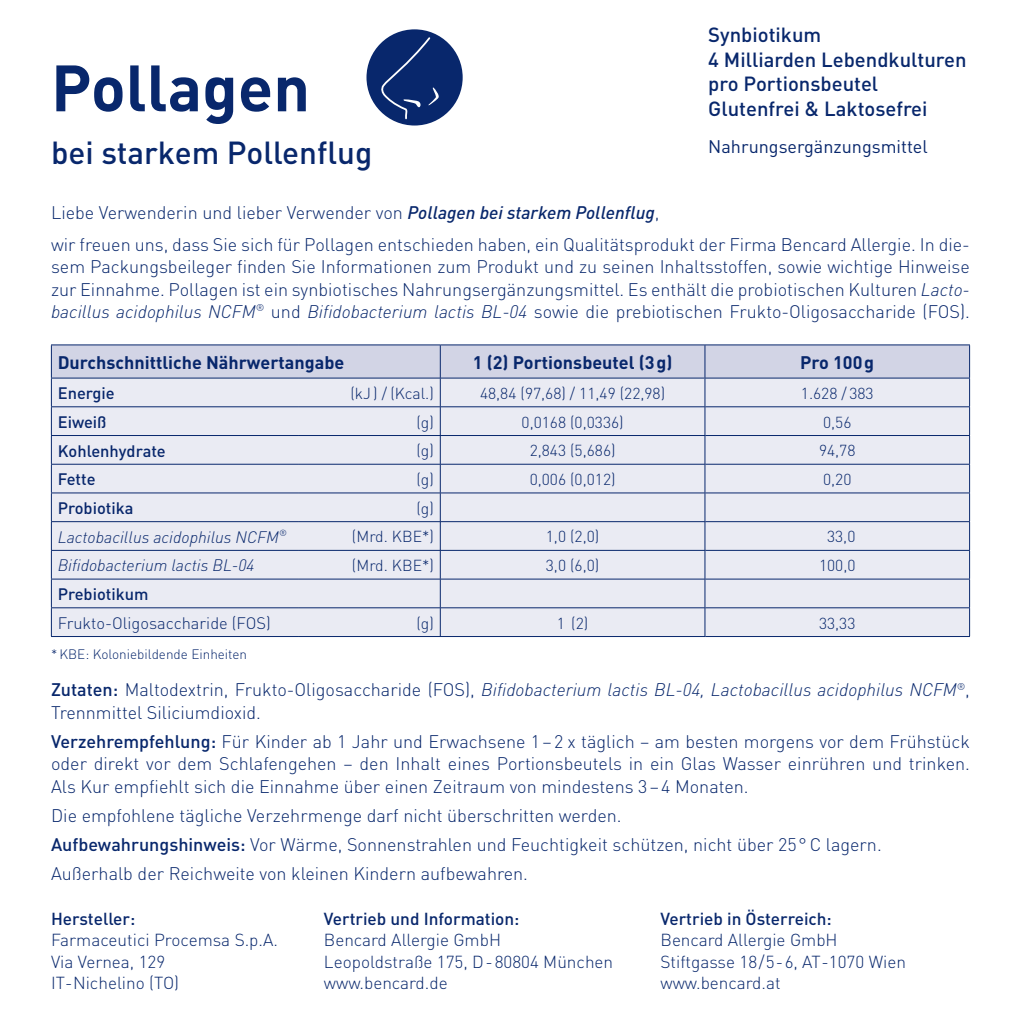
<style>
.page{position:relative;width:1021px;height:1021px;background:#fff}
.page>*{position:absolute;margin:0;border:0;box-sizing:border-box;transform-origin:0 0}
.t1{font:700 64.35px "DIN";color:#08276c}
.t2{font:500 31.5px "DIN";color:#08276c}
.t3{font:500 20.25px/24.8px "DIN";color:#08276c}
.t4{font:300 18px/22.5px "DIN";color:#08276c;text-align:justify}
.t5{font:700 18px "DIN";color:#08276c}
.t6{font:18px "DIN";color:#08276c}
.t7{font:300 17.1px/21.4px "DIN";color:#08276c}
.t8{font:500 17.1px "DIN";color:#08276c}
.t9{font:italic 300 16.43px "DIN";color:#08276c}
.t10{font:500 16.43px "DIN";color:#08276c}
.t11{font:300 16.43px "DIN";color:#08276c}
.t12{font:300 15.75px "DIN";color:#08276c}
.t13{font:300 13.5px "DIN";color:#08276c}
.s1{font-weight:500;font-style:italic}
.s2{font-style:italic}
.s3{font-weight:500}
</style>
<div class="page">
<div style="left:366px;top:29px;width:96px;height:96px;background:#08276c;border-radius:50%"></div>
<svg style="left:380px;top:36px;width:60px;height:84px"></svg>
<hr style="left:51px;top:344px;width:248px;height:1px;background:#08276c">
<hr style="left:299px;top:344px;width:141px;height:1px;background:#08276c">
<hr style="left:440px;top:344px;width:265px;height:1px;background:#08276c">
<hr style="left:705px;top:344px;width:264px;height:1px;background:#08276c">
<hr style="left:51px;top:636px;width:248px;height:1px;background:#08276c">
<hr style="left:299px;top:636px;width:141px;height:1px;background:#08276c">
<hr style="left:440px;top:636px;width:265px;height:1px;background:#08276c">
<svg style="left:51px;top:345px;width:919px;height:291px;background:#e0e2ed"></svg>
<hr style="left:705px;top:406px;width:264px;height:1px;background:#08276c">
<hr style="left:705px;top:435px;width:264px;height:1px;background:#08276c">
<hr style="left:705px;top:464px;width:264px;height:1px;background:#08276c">
<hr style="left:705px;top:492px;width:264px;height:1px;background:#08276c">
<hr style="left:705px;top:521px;width:264px;height:1px;background:#08276c">
<hr style="left:705px;top:550px;width:264px;height:1px;background:#08276c">
<hr style="left:705px;top:578px;width:264px;height:1px;background:#08276c">
<hr style="left:705px;top:607px;width:264px;height:1px;background:#08276c">
<hr style="left:705px;top:636px;width:264px;height:1px;background:#08276c">
<p class="t1" style="left:51px;top:46px;width:260px">Pollagen</p>
<p class="t2" style="left:51px;top:133px;width:323px">bei starkem Pollenflug</p>
<p class="t3" style="left:708px;top:22px;width:114px">Synbiotikum</p>
<p class="t3" style="left:708px;top:46px;width:260px">4 Milliarden Lebendkulturen pro Portionsbeutel</p>
<p class="t3" style="left:708px;top:96px;width:221px">Glutenfrei &amp; Laktosefrei</p>
<p class="t6" style="left:708px;top:135px;width:221px">Nahrungsergänzungsmittel</p>
<p class="t4" style="left:51px;top:201px;width:610px">Liebe Verwenderin und lieber Verwender von <span class="s1">Pollagen bei starkem Pollenflug</span>,</p>
<p class="t4" style="left:51px;top:232px;width:920px">wir freuen uns, dass Sie sich für Pollagen entschieden haben, ein Qualitätsprodukt der Firma Bencard Allergie. In die&shy;sem Packungsbeileger finden Sie Informationen zum Produkt und zu seinen Inhaltsstoffen, sowie wichtige Hinweise zur Einnahme. Pollagen ist ein synbiotisches Nahrungsergänzungsmittel. Es enthält die probiotischen Kulturen <span class="s2">Lacto&shy;bacillus acidophilus NCFM</span><sup>®</sup> und <span class="s2">Bifidobacterium lactis BL-04</span> sowie die prebiotischen Frukto-Oligosaccharide (FOS).</p>
<p class="t5" style="left:58px;top:351px;width:288px">Durchschnittliche Nährwertangabe</p>
<p class="t5" style="left:473px;top:351px;width:201px">1 (2) Portionsbeutel (3g)</p>
<p class="t5" style="left:800px;top:351px;width:75px">Pro 100g</p>
<p class="t10" style="left:58px;top:383px;width:58px">Energie</p>
<p class="t12" style="left:350px;top:384px;width:85px">(kJ ) / (Kcal.)</p>
<p class="t12" style="left:480px;top:383px;width:187px">48,84 (97,68) / 11,49 (22,98)</p>
<p class="t12" style="left:801px;top:383px;width:74px">1.628 / 383</p>
<p class="t10" style="left:58px;top:411px;width:50px">Eiweiß</p>
<p class="t12" style="left:416px;top:412px;width:19px">(g)</p>
<p class="t12" style="left:521px;top:412px;width:104px">0,0168 (0,0336)</p>
<p class="t12" style="left:823px;top:412px;width:30px">0,56</p>
<p class="t10" style="left:58px;top:440px;width:110px">Kohlenhydrate</p>
<p class="t12" style="left:416px;top:441px;width:19px">(g)</p>
<p class="t12" style="left:529px;top:441px;width:87px">2,843 (5,686)</p>
<p class="t12" style="left:819px;top:441px;width:38px">94,78</p>
<p class="t10" style="left:58px;top:469px;width:39px">Fette</p>
<p class="t12" style="left:416px;top:469px;width:19px">(g)</p>
<p class="t12" style="left:529px;top:469px;width:87px">0,006 (0,012)</p>
<p class="t12" style="left:823px;top:469px;width:30px">0,20</p>
<p class="t10" style="left:58px;top:497px;width:77px">Probiotika</p>
<p class="t12" style="left:416px;top:498px;width:19px">(g)</p>
<p class="t9" style="left:58px;top:526px;width:230px">Lactobacillus acidophilus NCFM<sup>®</sup></p>
<p class="t12" style="left:352px;top:527px;width:83px">(Mrd. KBE*)</p>
<p class="t12" style="left:546px;top:527px;width:55px">1,0 (2,0)</p>
<p class="t12" style="left:827px;top:527px;width:30px">33,0</p>
<p class="t9" style="left:58px;top:555px;width:198px">Bifidobacterium lactis BL-04</p>
<p class="t12" style="left:352px;top:555px;width:83px">(Mrd. KBE*)</p>
<p class="t12" style="left:546px;top:555px;width:55px">3,0 (6,0)</p>
<p class="t12" style="left:819px;top:555px;width:38px">100,0</p>
<p class="t10" style="left:58px;top:584px;width:92px">Prebiotikum</p>
<p class="t11" style="left:58px;top:612px;width:214px">Frukto-Oligosaccharide (FOS)</p>
<p class="t12" style="left:416px;top:613px;width:19px">(g)</p>
<p class="t12" style="left:557px;top:613px;width:33px">1 (2)</p>
<p class="t12" style="left:819px;top:613px;width:38px">33,33</p>
<p class="t13" style="left:51px;top:645px;width:197px">* KBE: Koloniebildende Einheiten</p>
<p class="t4" style="left:51px;top:678px;width:920px"><span class="s3">Zutaten:</span> Maltodextrin, Frukto-Oligosaccharide (FOS), <span class="s2">Bifidobacterium lactis BL-04, Lactobacillus acidophilus NCFM</span><sup>®</sup>,<br>Trennmittel Siliciumdioxid.</p>
<p class="t4" style="left:51px;top:730px;width:920px"><span class="s3">Verzehrempfehlung:</span> Für Kinder ab 1 Jahr und Erwachsene 1–2 x täglich – am besten morgens vor dem Frühstück oder direkt vor dem Schlafengehen – den Inhalt eines Portionsbeutels in ein Glas Wasser einrühren und trinken.<br>Als Kur empfiehlt sich die Einnahme über einen Zeitraum von mindestens 3–4 Monaten.</p>
<p class="t4" style="left:51px;top:803px;width:572px">Die empfohlene tägliche Verzehrmenge darf nicht überschritten werden.</p>
<p class="t4" style="left:51px;top:832px;width:832px"><span class="s3">Aufbewahrungshinweis:</span> Vor Wärme, Sonnenstrahlen und Feuchtigkeit schützen, nicht über 25° C lagern.</p>
<p class="t4" style="left:51px;top:861px;width:478px">Außerhalb der Reichweite von kleinen Kindern aufbewahren.</p>
<p class="t7" style="left:660px;top:907px;width:247px"><span class="s3">Vertrieb in Österreich:<br></span>Bencard Allergie GmbH<br>Stiftgasse 18/5-6, AT-1070 Wien www.bencard.at</p>
<p class="t7" style="left:324px;top:907px;width:291px"><span class="s3">Vertrieb und Information:<br></span>Bencard Allergie GmbH<br>Leopoldstraße 175, D-80804 München www.bencard.de</p>
<p class="t8" style="left:51px;top:907px;width:86px">Hersteller:</p>
<p class="t7" style="left:51px;top:929px;width:228px">Farmaceutici Procemsa S.p.A.</p>
<p class="t7" style="left:51px;top:950px;width:116px">Via Vernea, 129</p>
<p class="t7" style="left:51px;top:972px;width:130px">IT-Nichelino (TO)</p>
</div>
